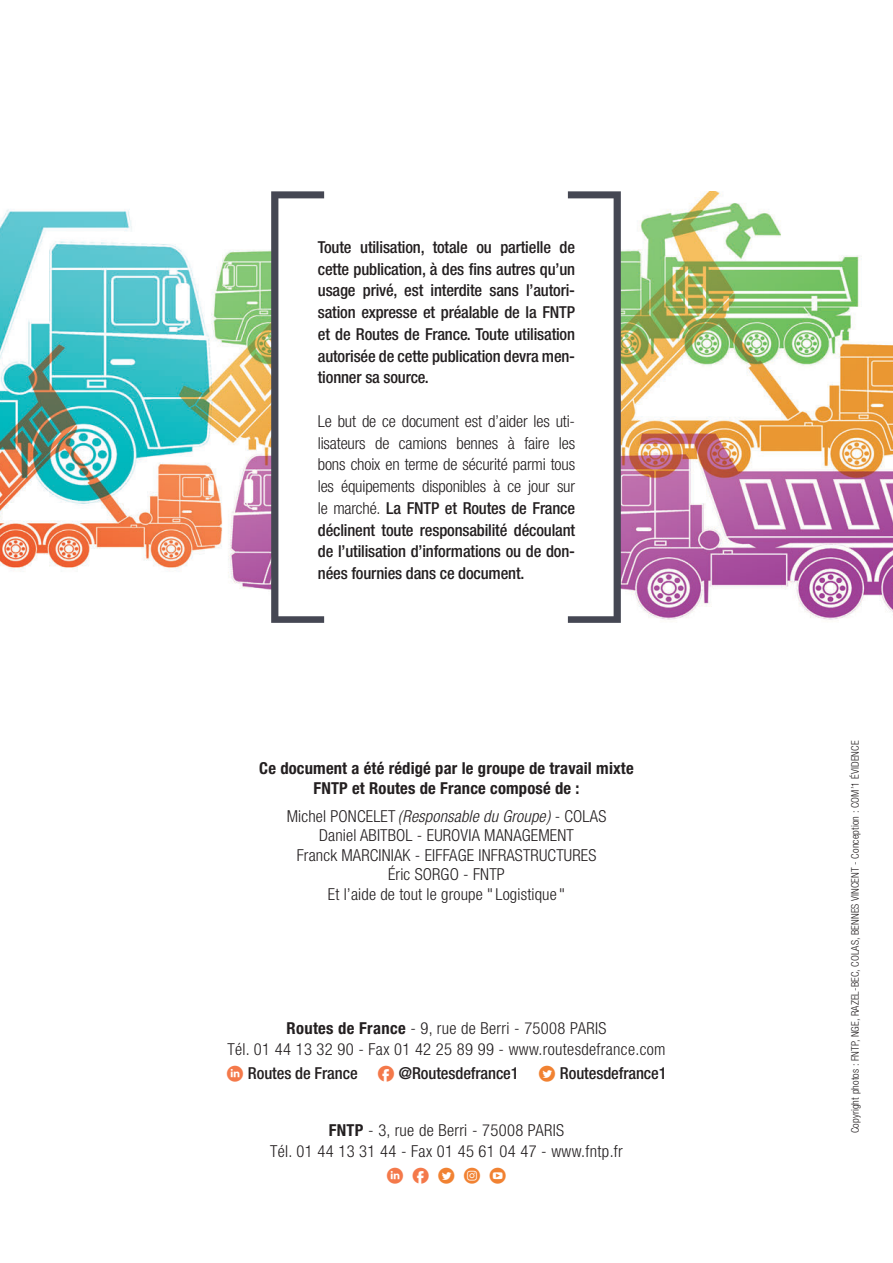
<style>
.page{position:relative;width:893px;height:1263px;background:#fff}
.page>*{position:absolute;margin:0;border:0;box-sizing:border-box;transform-origin:0 0}
.t1{font:300 condensed 16.5px/21.8px "Helvetica Neue";letter-spacing:.01em;color:#231f20;text-align:center}
.t2{font:500 condensed 16.5px/21.8px "Helvetica Neue";letter-spacing:-.01em;color:#231f20;text-align:justify}
.t3{font:700 condensed 16.5px/19.5px "Helvetica Neue";letter-spacing:.01em;color:#231f20;text-align:center}
.t4{font:16.5px "typeecon";color:#f18232}
.t5{font:300 condensed 10.5px "Helvetica Neue";letter-spacing:.01em;color:#231f20}
.s1{font-weight:500}
.s2{font-style:italic}
.s3{font-weight:700}
.s4{font-family:"typeecon";font-weight:400;font-stretch:normal;color:#f4794a}
.s5{font-family:"typeecon";font-weight:400;font-stretch:normal;color:#f18232}
.s6{color:#f4794a}
</style>
<div class="page">
<img style="left:0;top:209px;width:271px;height:381px">
<img style="left:621px;top:191px;width:272px;height:429px">
<svg style="left:568px;top:191px;width:53px;height:432px"></svg>
<svg style="left:271px;top:191px;width:53px;height:432px"></svg>
<p class="t2" style="left:318px;top:236px;width:259px">Toute utilisation, totale ou partielle de cette publication, à des fins autres qu’un usage privé, est interdite sans l’autori&shy;sation expresse et préalable de la FNTP et de Routes de France. Toute utilisation autorisée de cette publication devra men&shy;tionner sa source.</p>
<p class="t1" style="left:318px;top:410px;width:259px;text-align:justify">Le but de ce document est d’aider les uti&shy;lisateurs de camions bennes à faire les bons choix en terme de sécurité parmi tous les équipements disponibles à ce jour sur le marché. <span class="s1">La FNTP et Routes de France déclinent toute responsabilité découlant de l’utilisation d’informations ou de don&shy;nées fournies dans ce document.</span></p>
<p class="t3" style="left:259px;top:758px;width:376px">Ce document a été rédigé par le groupe de travail mixte<br>FNTP et Routes de France composé de :</p>
<p class="t1" style="left:287px;top:806px;width:321px;line-height:19.5px">Michel PONCELET <span class="s2">(Responsable du Groupe)</span> - COLAS Daniel ABITBOL - EUROVIA MANAGEMENT<br>Franck MARCINIAK - EIFFAGE INFRASTRUCTURES Éric SORGO - FNTP<br>Et l’aide de tout le groupe " Logistique "</p>
<p class="t1" style="left:227px;top:1017px;width:440px;line-height:21px"><span class="s3">Routes de France</span> - 9, rue de Berri - 75008 PARIS<br>Tél. 01 44 13 32 90 - Fax 01 42 25 89 99 - www.routesdefrance.com</p>
<p class="t2" style="left:226px;top:1062px;width:442px"><span class="s4">L</span> Routes de France <span class="s4">F</span> @Routesdefrance1 <span class="s5">T</span> Routesdefrance1</p>
<p class="t1" style="left:270px;top:1119px;width:354px;line-height:21px"><span class="s3">FNTP</span> - 3, rue de Berri - 75008 PARIS<br>Tél. 01 44 13 31 44 - Fax 01 45 61 04 47 - www.fntp.fr</p>
<p class="t4" style="left:386px;top:1167px;width:122px"><span class="s6">L F</span> T I Y</p>
<p class="t5" style="left:849px;top:1133px;width:394px;rotate:-90deg">Copyright photos : FNTP, NGE, RAZEL-BEC, COLAS, BENNES VINCENT - Conception : COM’1 ÉVIDENCE</p>
</div>
